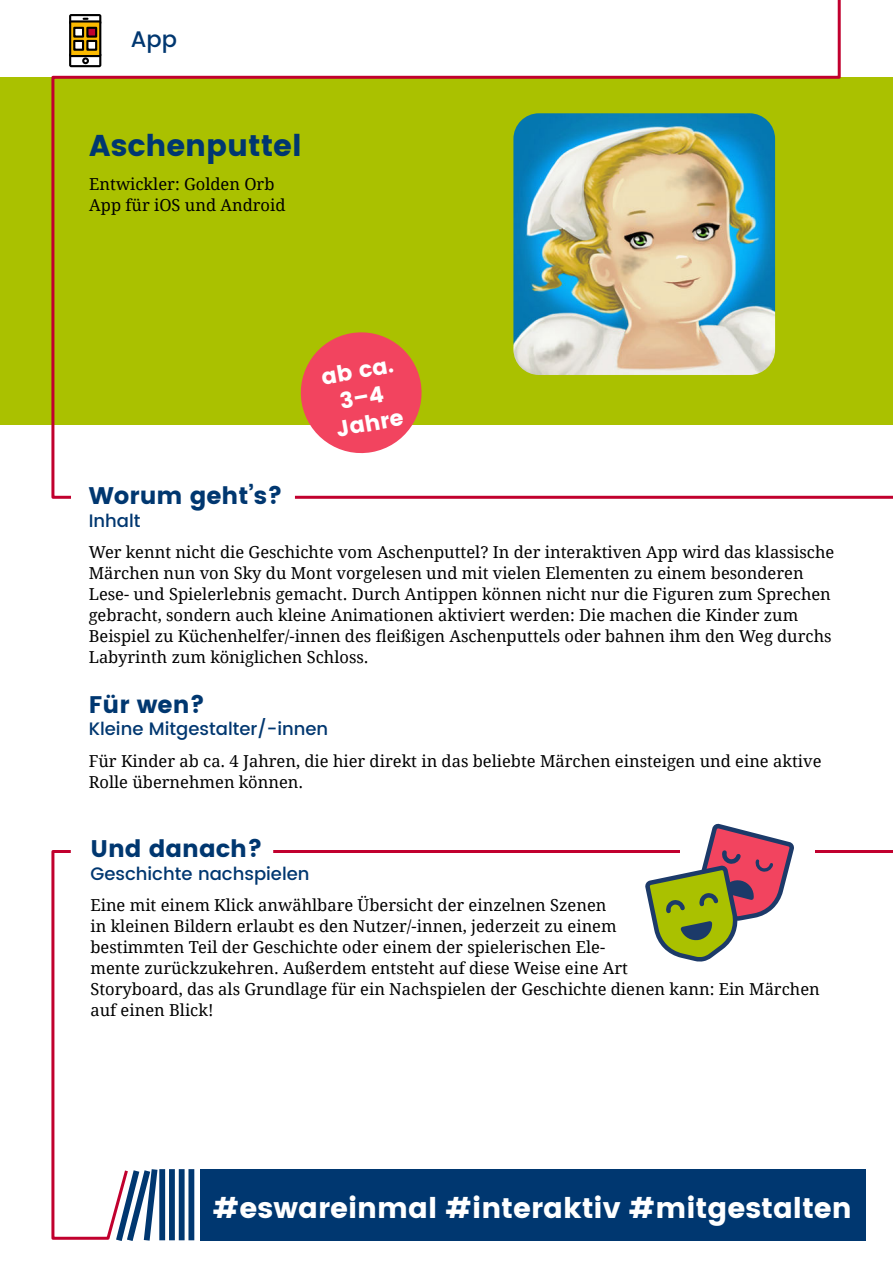
<style>
.page{position:relative;width:893px;height:1263px;background:#fff}
.page>*{position:absolute;margin:0;border:0;box-sizing:border-box;transform-origin:0 0}
.t1{font:700 30px "Poppins DE";color:#003770}
.t2{font:700 28.5px "Poppins DE";color:#fff}
.t3{font:700 24px "Poppins DE";color:#003770}
.t4{font:500 22.5px "Poppins DE";color:#003770}
.t5{font:700 22.35px/26.7px "Poppins DE";color:#fff;text-align:center}
.t6{font:500 18px "Poppins DE";color:#003770}
.t7{font:16.5px/21px "Droid Serif";color:#000}
</style>
<div class="page">
<hr style="left:273px;top:850px;width:620px;height:3px;background:#c1002e">
<div style="left:0;top:77px;width:893px;height:348px;background:#aac100"></div>
<svg style="left:51px;top:0;width:791px;height:499px"></svg>
<hr style="left:295px;top:496px;width:598px;height:3px;background:#c1002e">
<img style="left:513px;top:113px;width:262px;height:262px">
<svg style="left:296px;top:327px;width:130px;height:131px"></svg>
<div style="left:200px;top:1169px;width:666px;height:71px;background:#003770"></div>
<svg style="left:51px;top:850px;width:144px;height:391px"></svg>
<div style="left:681px;top:824px;width:134px;height:62px;background:#fff"></div>
<svg style="left:645px;top:823px;width:149px;height:139px"></svg>
<h3 class="t4" style="left:131px;top:23px;width:48px">App</h3>
<h1 class="t1" style="left:89px;top:128px;width:214px">Aschenputtel</h1>
<p class="t7" style="left:89px;top:173px;width:198px">Entwickler: Golden Orb<br>App für iOS und Android</p>
<h3 class="t5" style="left:319px;top:364px;width:75px;rotate:-10deg">ab ca.<br>3–4<br>Jahre</h3>
<h3 class="t3" style="left:89px;top:482px;width:196px">Worum geht’s?</h3>
<p class="t6" style="left:89px;top:507px;width:53px">Inhalt</p>
<p class="t7" style="left:89px;top:541px;width:747px">Wer kennt nicht die Geschichte vom Aschenputtel? In der interaktiven App wird das klassische Märchen nun von Sky du Mont vorgelesen und mit vielen Elementen zu einem besonderen Lese- und Spielerlebnis gemacht. Durch Antippen können nicht nur die Figuren zum Sprechen gebracht, sondern auch kleine Animationen aktiviert werden: Die machen die Kinder zum Beispiel zu Küchenhelfer/-innen des fleißigen Aschenputtels oder bahnen ihm den Weg durchs Labyrinth zum königlichen Schloss.</p>
<h3 class="t3" style="left:89px;top:691px;width:118px">Für wen?</h3>
<p class="t6" style="left:89px;top:716px;width:241px">Kleine Mitgestalter/-innen</p>
<p class="t7" style="left:89px;top:750px;width:734px">Für Kinder ab ca. 4 Jahren, die hier direkt in das beliebte Märchen einsteigen und eine aktive<br>Rolle übernehmen können.</p>
<h3 class="t3" style="left:90px;top:835px;width:174px">Und danach?</h3>
<p class="t6" style="left:90px;top:860px;width:221px">Geschichte nachspielen</p>
<p class="t7" style="left:90px;top:894px;width:731px">Eine mit einem Klick anwählbare Übersicht der einzelnen Szenen<br>in kleinen Bildern erlaubt es den Nutzer/-innen, jederzeit zu einem<br>bestimmten Teil der Geschichte oder einem der spielerischen Ele-<br>mente zurückzukehren. Außerdem entsteht auf diese Weise eine Art<br>Storyboard, das als Grundlage für ein Nachspielen der Geschichte dienen kann: Ein Märchen auf einen Blick!</p>
<h2 class="t2" style="left:213px;top:1192px;width:640px">#eswareinmal #interaktiv #mitgestalten</h2>
</div>
